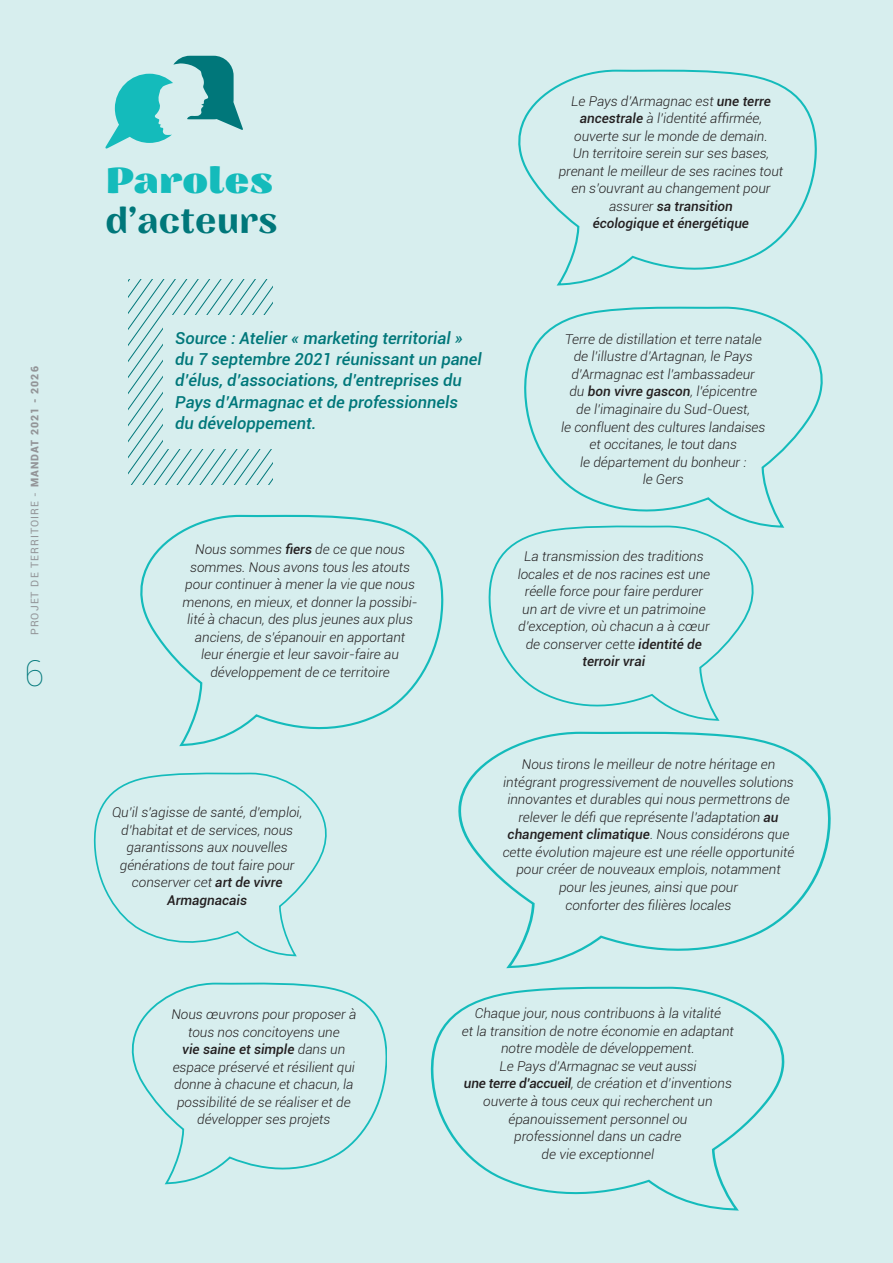
<style>
.page{position:relative;width:893px;height:1263px;background:#d7eeee}
.page>*{position:absolute;margin:0;border:0;box-sizing:border-box;transform-origin:0 0}
.t1{font:600 36px "Nazare";color:#00777a}
.t2{font:800 36px "Nazare";color:#14bbbb}
.t3{font:100 36px "Roboto";color:#00777a}
.t4{font:italic 500 16.5px/21.5px "Roboto";color:#00777a}
.t5{font:italic 300 13.5px/17.5px "Roboto";color:#231f20;text-align:center}
.t6{font:10.5px "Roboto";letter-spacing:.1em;color:#939598}
.s1{font-weight:900}
.s2{font-weight:500}
</style>
<div class="page">
<svg style="left:105px;top:56px;width:138px;height:93px"></svg>
<svg style="left:128px;top:279px;width:144px;height:206px"></svg>
<div style="left:163px;top:315px;width:284px;height:133px;background:#d7eeee"></div>
<svg style="left:140px;top:514px;width:304px;height:233px"></svg>
<svg style="left:94px;top:772px;width:233px;height:185px"></svg>
<svg style="left:131px;top:982px;width:256px;height:203px"></svg>
<svg style="left:524px;top:306px;width:299px;height:222px"></svg>
<svg style="left:518px;top:69px;width:299px;height:217px"></svg>
<svg style="left:458px;top:731px;width:373px;height:238px"></svg>
<svg style="left:488px;top:524px;width:270px;height:197px"></svg>
<svg style="left:430px;top:986px;width:355px;height:225px"></svg>
<p class="t6" style="left:29px;top:635px;width:270px;rotate:-90deg">PROJET DE TERRITOIRE - <span class="s1">MANDAT 2021 - 2026</span></p>
<p class="t3" style="left:24px;top:652px;width:21px">6</p>
<p class="t2" style="left:106px;top:165px;width:169px">Paroles</p>
<p class="t1" style="left:106px;top:206px;width:174px">d’acteurs</p>
<p class="t5" style="left:559px;top:92px;width:226px">Le Pays d’Armagnac est <span class="s2">une terre ancestrale</span> à l’identité affirmée, ouverte sur le monde de demain.<br>Un territoire serein sur ses bases, prenant le meilleur de ses racines tout en s’ouvrant au changement pour assurer <span class="s2">sa transition<br>écologique et énergétique</span></p>
<p class="t4" style="left:175px;top:327px;width:308px">Source : Atelier « marketing territorial » du 7 septembre 2021 réunissant un panel d’élus, d’associations, d’entreprises du Pays d’Armagnac et de professionnels<br>du développement.</p>
<p class="t5" style="left:182px;top:541px;width:237px">Nous sommes <span class="s2">fiers</span> de ce que nous sommes. Nous avons tous les atouts pour continuer à mener la vie que nous menons, en mieux, et donner la possibi&shy;lité à chacun, des plus jeunes aux plus anciens, de s’épanouir en apportant leur énergie et leur savoir-faire au développement de ce territoire</p>
<p class="t5" style="left:561px;top:330px;width:206px">Terre de distillation et terre natale de l’illustre d’Artagnan, le Pays d’Armagnac est l’ambassadeur<br>du <span class="s2">bon vivre gascon</span>, l’épicentre de l’imaginaire du Sud-Ouest,<br>le confluent des cultures landaises et occitanes, le tout dans<br>le département du bonheur :<br>le Gers</p>
<p class="t5" style="left:518px;top:548px;width:194px">La transmission des traditions locales et de nos racines est une réelle force pour faire perdurer un art de vivre et un patrimoine d’exception, où chacun a à cœur de conserver cette <span class="s2">identité de terroir vrai</span></p>
<p class="t5" style="left:112px;top:804px;width:192px">Qu’il s’agisse de santé, d’emploi, d’habitat et de services, nous garantissons aux nouvelles générations de tout faire pour conserver cet <span class="s2">art de vivre<br>Armagnacais</span></p>
<p class="t5" style="left:503px;top:756px;width:293px">Nous tirons le meilleur de notre héritage en intégrant progressivement de nouvelles solutions innovantes et durables qui nous permettrons de relever le défi que représente l’adaptation <span class="s2">au changement climatique</span>. Nous considérons que cette évolution majeure est une réelle opportunité pour créer de nouveaux emplois, notamment pour les jeunes, ainsi que pour<br>conforter des filières locales</p>
<p class="t5" style="left:171px;top:1006px;width:186px">Nous œuvrons pour proposer à tous nos concitoyens une<br><span class="s2">vie saine et simple</span> dans un espace préservé et résilient qui donne à chacune et chacun, la possibilité de se réaliser et de développer ses projets</p>
<p class="t5" style="left:462px;top:1005px;width:273px">Chaque jour, nous contribuons à la vitalité<br>et la transition de notre économie en adaptant notre modèle de développement.<br>Le Pays d’Armagnac se veut aussi<br><span class="s2">une terre d’accueil</span>, de création et d’inventions ouverte à tous ceux qui recherchent un épanouissement personnel ou<br>professionnel dans un cadre<br>de vie exceptionnel</p>
</div>
